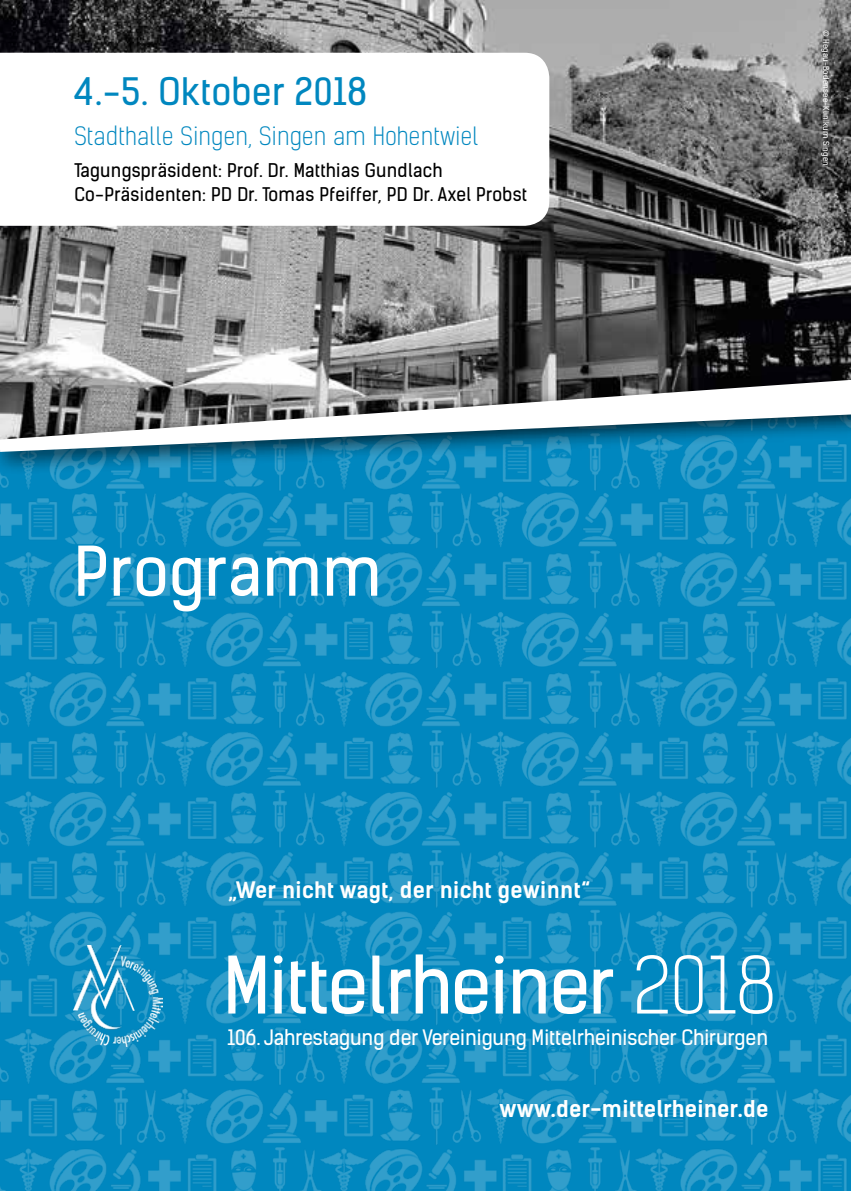
<style>
.page{position:relative;width:851px;height:1191px;background:#fff}
.page>*{position:absolute;margin:0;border:0;box-sizing:border-box;transform-origin:0 0}
.t1{font:75px "Kelson Sans";letter-spacing:-.015em;color:#fff}
.t2{font:65px "Kelson Sans";letter-spacing:.015em;color:#fff}
.t3{font:36px "Kelson Sans";letter-spacing:.02em;color:#0087bf}
.t4{font:300 24px "Kelson Sans";letter-spacing:.02em;color:#0087bf}
.t5{font:700 22px "Kelson Sans";letter-spacing:.01em;color:#fff}
.t6{font:700 21.6px "Kelson Sans";letter-spacing:.02em;color:#fff}
.t7{font:20.2px "Kelson Sans";color:#fff}
.t8{font:18px/24px "Kelson Sans";letter-spacing:.02em;color:#000}
.t9{font:8px "Kelson Sans";letter-spacing:.02em;color:#fff}
.s1{font-weight:300}
</style>
<div class="page">
<img style="left:0;top:0;width:850px;height:364px">
<svg style="left:0;top:53px;width:549px;height:173px"></svg>
<img style="left:0;top:475px;width:850px;height:716px">
<img style="left:74px;top:946px;width:89px;height:100px">
<div style="left:0;top:364px;width:850px;height:111px;background:#000;opacity:.75"></div>
<svg style="left:0;top:380px;width:850px;height:72px"></svg>
<h3 class="t3" style="left:74px;top:70px;width:294px">4.-5. Oktober 2018</h3>
<h3 class="t4" style="left:74px;top:122px;width:405px">Stadthalle Singen, Singen am Hohentwiel</h3>
<p class="t8" style="left:74px;top:158px;width:454px">Tagungspräsident: Prof. Dr. Matthias Gundlach<br>Co-Präsidenten: PD Dr. Tomas Pfeiffer, PD Dr. Axel Probst</p>
<p class="t9" style="left:830px;top:30px;width:137px;rotate:90deg">© Hegau-Bodensee-Klinikum Singen</p>
<h2 class="t2" style="left:74px;top:531px;width:310px">Programm</h2>
<p class="t6" style="left:229px;top:877px;width:363px">„Wer nicht wagt, der nicht gewinnt“</p>
<h1 class="t1" style="left:223px;top:939px;width:554px">Mittelrheiner <span class="s1">2018</span></h1>
<p class="t7" style="left:227px;top:1025px;width:542px">106. Jahrestagung der Vereinigung Mittelrheinischer Chirurgen</p>
<p class="t5" style="left:499px;top:1095px;width:271px">www.der-mittelrheiner.de</p>
</div>
